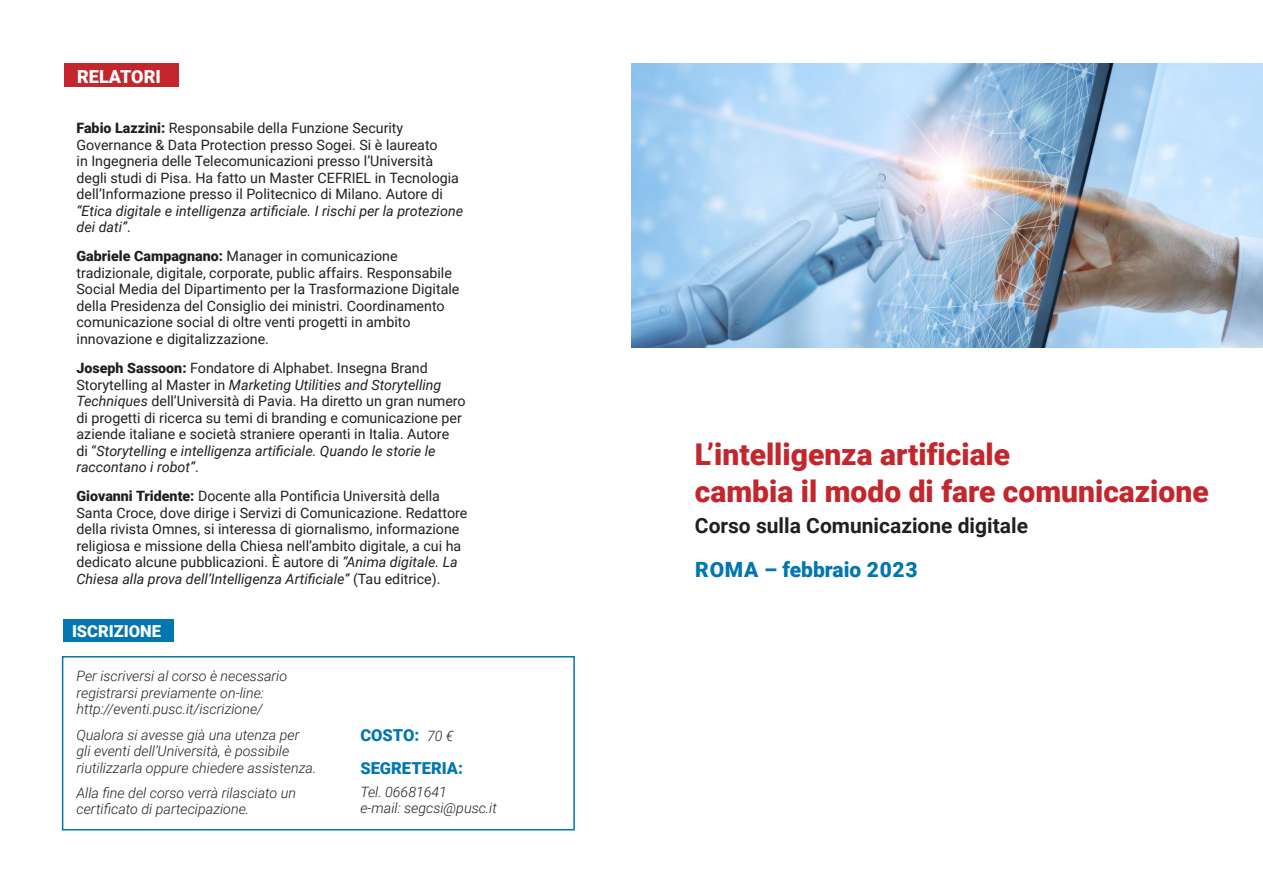
<style>
.page{position:relative;width:1263px;height:893px;background:#fff}
.page>*{position:absolute;margin:0;border:0;box-sizing:border-box;transform-origin:0 0}
.t1{font:900 30px "Roboto";color:#c3262c}
.t2{font:700 21px "Roboto";color:#231f20}
.t3{font:900 21px "Roboto";color:#0276b0}
.t4{font:900 18px "Roboto";color:#fff}
.t5{font:900 16.5px "Roboto";color:#0276b0}
.t6{font:900 16.5px "Roboto";color:#fff}
.t7{font:14.25px/16.5px "Roboto";color:#231f20}
.t8{font:italic 300 14.25px/16.5px "Roboto";color:#231f20}
.s1{font-weight:900}
.s2{font-style:italic}
.s3{font-weight:300;font-style:italic;font-size:14.25px;color:#231f20}
</style>
<div class="page">
<div style="left:62px;top:656px;width:513px;height:174px;border:2px solid #0276b0"></div>
<div style="left:64px;top:64px;width:115px;height:23px;background:#c3262c"></div>
<div style="left:64px;top:620px;width:110px;height:22px;background:#0276b0"></div>
<img style="left:631px;top:64px;width:632px;height:284px">
<p class="t4" style="left:77px;top:64px;width:85px">RELATORI</p>
<p class="t7" style="left:77px;top:119px;width:388px"><span class="s1">Fabio Lazzini:</span> Responsabile della Funzione Security Governance &amp; Data Protection presso Sogei. Si è laureato<br>in Ingegneria delle Telecomunicazioni presso l’Università degli studi di Pisa. Ha fatto un Master CEFRIEL in Tecnologia dell’Informazione presso il Politecnico di Milano. Autore di <span class="s2">“Etica digitale e intelligenza artificiale. I rischi per la protezione dei dati”</span>.</p>
<p class="t7" style="left:77px;top:248px;width:384px"><span class="s1">Gabriele Campagnano:</span> Manager in comunicazione tradizionale, digitale, corporate, public affairs. Responsabile Social Media del Dipartimento per la Trasformazione Digitale della Presidenza del Consiglio dei ministri. Coordinamento comunicazione social di oltre venti progetti in ambito innovazione e digitalizzazione.</p>
<p class="t7" style="left:77px;top:359px;width:391px"><span class="s1">Joseph Sassoon:</span> Fondatore di Alphabet. Insegna Brand Storytelling al Master in <span class="s2">Marketing Utilities and Storytelling Techniques</span> dell’Università di Pavia. Ha diretto un gran numero di progetti di ricerca su temi di branding e comunicazione per aziende italiane e società straniere operanti in Italia. Autore<br>di “<span class="s2">Storytelling e intelligenza artificiale. Quando le storie le raccontano i robot”</span>.</p>
<p class="t7" style="left:77px;top:488px;width:392px"><span class="s1">Giovanni Tridente:</span> Docente alla Pontificia Università della Santa Croce, dove dirige i Servizi di Comunicazione. Redattore della rivista Omnes, si interessa di giornalismo, informazione religiosa e missione della Chiesa nell’ambito digitale, a cui ha dedicato alcune pubblicazioni. È autore di <span class="s2">“Anima digitale. La Chiesa alla prova dell’Intelligenza Artificiale”</span> (Tau editrice).</p>
<p class="t6" style="left:72px;top:619px;width:91px">ISCRIZIONE</p>
<p class="t8" style="left:77px;top:668px;width:212px">Per iscriversi al corso è necessario registrarsi previamente on-line:</p>
<p class="t8" style="left:77px;top:701px;width:188px">http://eventi.pusc.it/iscrizione/</p>
<p class="t8" style="left:77px;top:726px;width:241px">Qualora si avesse già una utenza per gli eventi dell’Università, è possibile riutilizzarla oppure chiedere assistenza.</p>
<p class="t8" style="left:77px;top:784px;width:221px">Alla fine del corso verrà rilasciato un certificato di partecipazione.</p>
<p class="t5" style="left:360px;top:724px;width:95px">COSTO: <span class="s3">70 €</span></p>
<p class="t5" style="left:360px;top:756px;width:104px">SEGRETERIA:</p>
<p class="t8" style="left:360px;top:783px;width:138px">Tel. 06681641<br>e-mail: segcsi@pusc.it</p>
<p class="t1" style="left:695px;top:433px;width:317px">L’intelligenza artificiale</p>
<p class="t1" style="left:695px;top:470px;width:515px">cambia il modo di fare comunicazione</p>
<p class="t2" style="left:695px;top:511px;width:335px">Corso sulla Comunicazione digitale</p>
<p class="t3" style="left:695px;top:555px;width:224px">ROMA – febbraio 2023</p>
</div>
